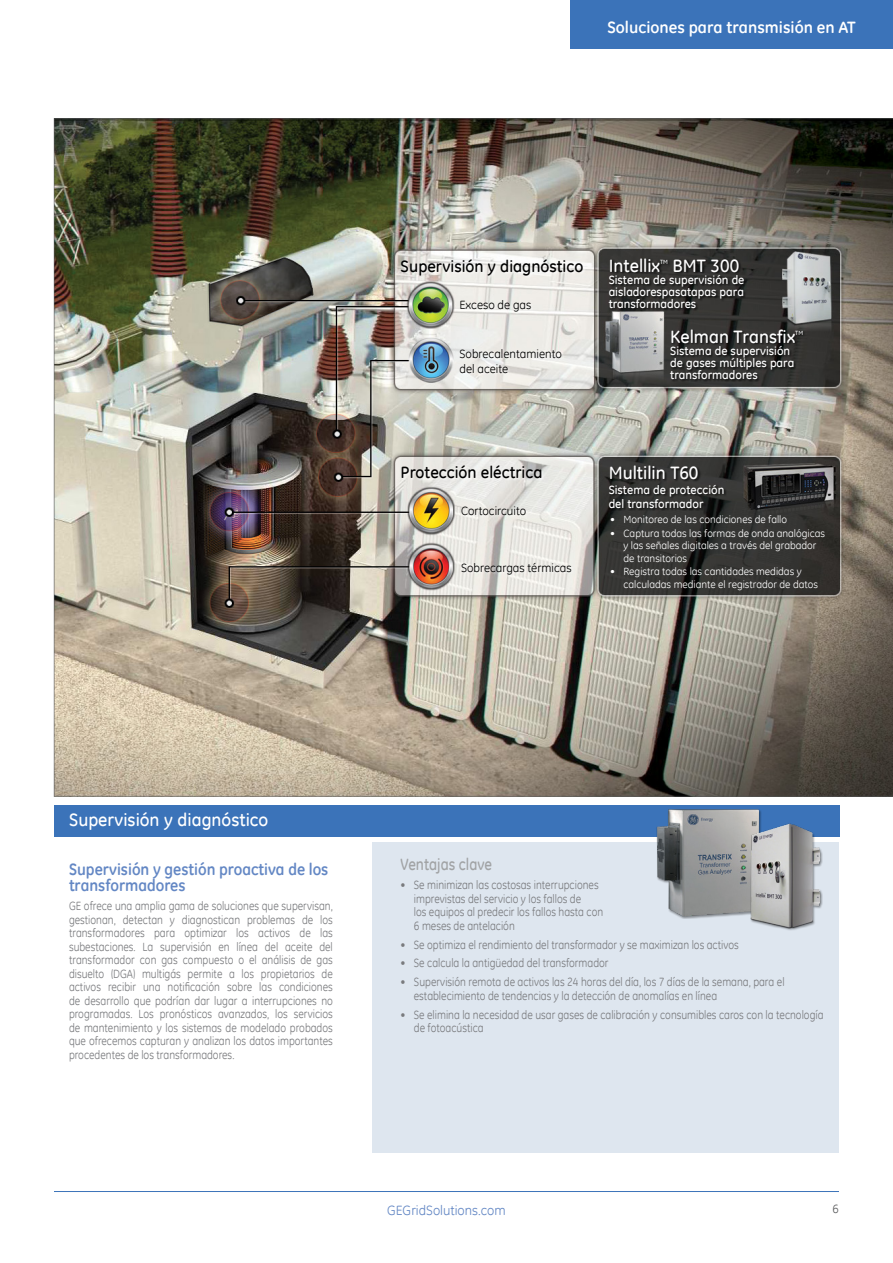
<style>
.page{position:relative;width:893px;height:1263px;background:#fff}
.page>*{position:absolute;margin:0;border:0;box-sizing:border-box;transform-origin:0 0}
.t1{font:500 18px "GE Inspira";color:#fff}
.t2{font:700 16.5px/16.5px "GE Inspira";color:#6387c4;scale:.95 1}
.t3{font:500 16.5px "GE Inspira";color:#000}
.t4{font:700 16.5px "GE Inspira";color:#fff}
.t5{font:500 16.5px "GE Inspira";color:#a1a3a5;scale:.89 1}
.t6{font:13.5px "GE Inspira";color:#6387c4}
.t7{font:12px/13.5px "GE Inspira";color:#797a7d;scale:.89 1}
.t8{font:500 12px/12px "GE Inspira";color:#fff}
.t9{font:12px/15px "GE Inspira";color:#000}
.t10{font:12px "GE Inspira";color:#58595b}
.t11{font:10.5px/12.6px "GE Inspira";color:#fff}
.t12{font:500 6.15px "GE Inspira";color:#fff}
</style>
<div class="page">
<hr style="left:54px;top:1191px;width:785px;height:1px;background:#3b73b9">
<div style="left:372px;top:842px;width:466px;height:311px;background:#dee6ef"></div>
<img style="left:54px;top:118px;width:839px;height:678px">
<div style="left:460px;top:300px;width:74px;height:15px;background:#fff;opacity:.75"></div>
<div style="left:459px;top:348px;width:106px;height:28px;background:#fff;opacity:.75"></div>
<div style="left:461px;top:562px;width:113px;height:15px;background:#fff;opacity:.75"></div>
<div style="left:461px;top:506px;width:68px;height:12px;background:#fff;opacity:.75"></div>
<div style="left:401px;top:259px;width:185px;height:20px;background:#fff;opacity:.75"></div>
<div style="left:609px;top:258px;width:138px;height:53px;background:#000;opacity:.75"></div>
<div style="left:670px;top:329px;width:136px;height:53px;background:#000;opacity:.75"></div>
<div style="left:402px;top:465px;width:143px;height:16px;background:#fff;opacity:.75"></div>
<div style="left:609px;top:465px;width:118px;height:46px;background:#000;opacity:.75"></div>
<div style="left:54px;top:805px;width:785px;height:32px;background:#3b73b9"></div>
<img style="left:656px;top:809px;width:105px;height:110px">
<img style="left:736px;top:816px;width:87px;height:114px">
<div style="left:570px;top:0;width:323px;height:49px;background:#3b73b9"></div>
<h2 class="t4" style="left:608px;top:16px;width:250px">Soluciones para transmisión en AT</h2>
<h2 class="t3" style="left:401px;top:256px;width:184px">Supervisión y diagnóstico</h2>
<h1 class="t1" style="left:609px;top:255px;width:53px">Intellix</h1>
<p class="t12" style="left:660px;top:258px;width:9px">TM</p>
<h1 class="t1" style="left:673px;top:255px;width:68px">BMT 300</h1>
<p class="t8" style="left:609px;top:273px;width:137px;text-align:justify">Sistema de supervisión de aisladorespasatapas para transformadores</p>
<h1 class="t1" style="left:670px;top:326px;width:126px">Kelman Transfix</h1>
<p class="t12" style="left:795px;top:329px;width:9px">TM</p>
<p class="t8" style="left:670px;top:345px;width:125px">Sistema de supervisión de gases múltiples para transformadores</p>
<p class="t9" style="left:459px;top:297px;width:73px">Exceso de gas</p>
<p class="t9" style="left:459px;top:346px;width:104px">Sobrecalentamiento del aceite</p>
<h2 class="t3" style="left:401px;top:462px;width:143px">Protección eléctrica</h2>
<h1 class="t1" style="left:609px;top:462px;width:91px">Multilin T60</h1>
<p class="t8" style="left:609px;top:482px;width:117px;line-height:14.4px">Sistema de protección del transformador</p>
<p class="t9" style="left:461px;top:503px;width:67px">Cortocircuito</p>
<p class="t11" style="left:610px;top:513px;width:179px">• Monitoreo de las condiciones de fallo</p>
<p class="t11" style="left:623px;top:526px;width:203px;text-indent:-14px">• Captura todas las formas de onda analógicas y las señales digitales a través del grabador de transitorios</p>
<p class="t11" style="left:623px;top:565px;width:196px;text-indent:-14px">• Registra todas las cantidades medidas y calculadas mediante el registrador de datos</p>
<p class="t9" style="left:461px;top:560px;width:112px">Sobrecargas térmicas</p>
<h1 class="t1" style="left:69px;top:809px;width:201px">Supervisión y diagnóstico</h1>
<h2 class="t2" style="left:69px;top:860px;width:275px">Supervisión y gestión proactiva de los transformadores</h2>
<p class="t7" style="left:69px;top:899px;width:298px;text-align:justify">GE ofrece una amplia gama de soluciones que supervisan, gestionan, detectan y diagnostican problemas de los transformadores para optimizar los activos de las subestaciones. La supervisión en línea del aceite del transformador con gas compuesto o el análisis de gas disuelto (DGA) multigás permite a los propietarios de activos recibir una notificación sobre las condiciones de desarrollo que podrían dar lugar a interrupciones no programadas. Los pronósticos avanzados, los servicios de mantenimiento y los sistemas de modelado probados que ofrecemos capturan y analizan los datos importantes procedentes de los transformadores.</p>
<h2 class="t5" style="left:400px;top:854px;width:105px">Ventajas clave</h2>
<p class="t7" style="left:414px;top:878px;width:214px;text-indent:-14px">• Se minimizan las costosas interrupciones imprevistas del servicio y los fallos de<br>los equipos al predecir los fallos hasta con 6 meses de antelación</p>
<p class="t7" style="left:400px;top:937px;width:382px">• Se optimiza el rendimiento del transformador y se maximizan los activos</p>
<p class="t7" style="left:400px;top:956px;width:235px">• Se calcula la antigüedad del transformador</p>
<p class="t7" style="left:414px;top:975px;width:418px;text-indent:-13px">• Supervisión remota de activos las 24 horas del día, los 7 días de la semana, para el establecimiento de tendencias y la detección de anomalías en línea</p>
<p class="t7" style="left:414px;top:1007px;width:462px;text-indent:-13px">• Se elimina la necesidad de usar gases de calibración y consumibles caros con la tecnología de fotoacústica</p>
<p class="t6" style="left:387px;top:1201px;width:120px">GEGridSolutions.com</p>
<p class="t10" style="left:833px;top:1201px;width:8px">6</p>
</div>
